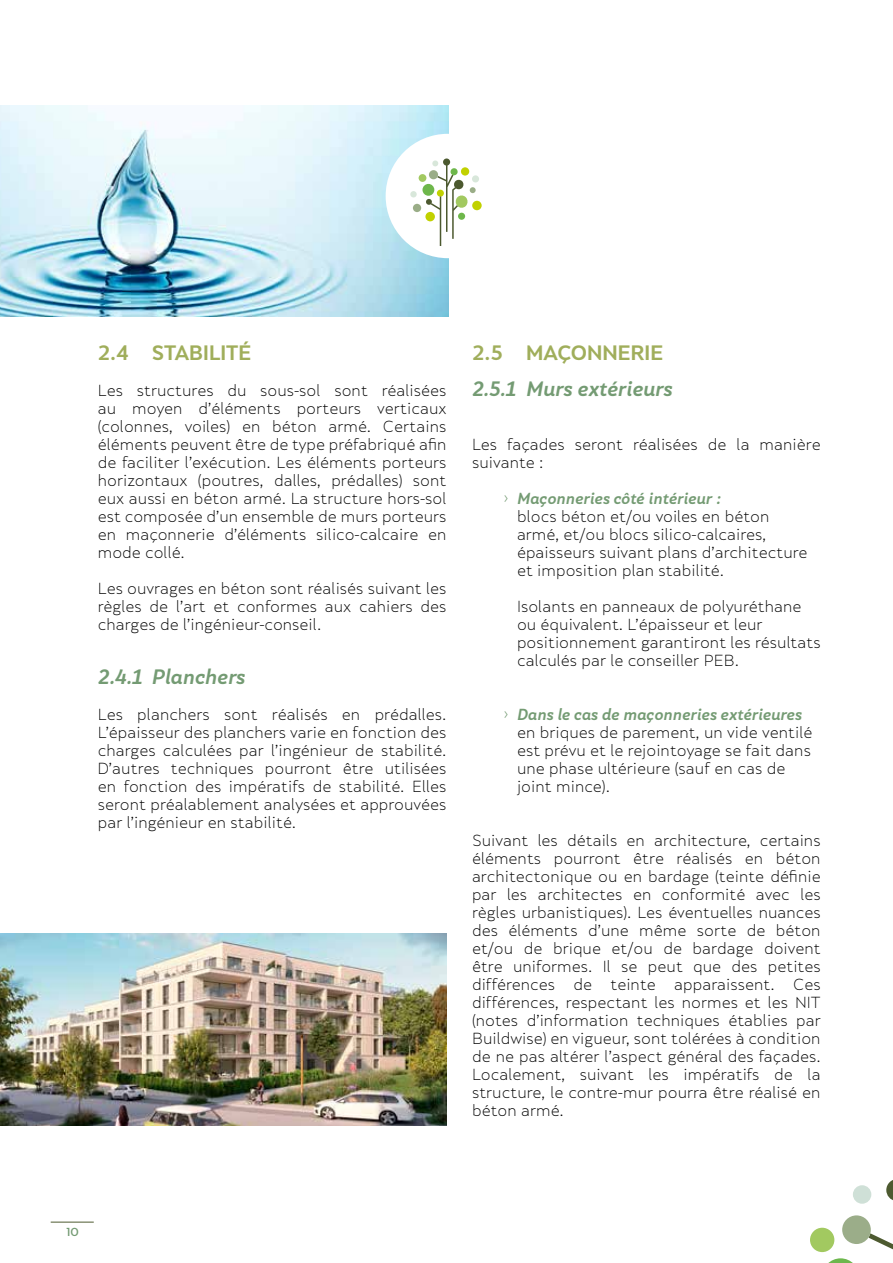
<style>
.page{position:relative;width:893px;height:1263px;background:#fff}
.page>*{position:absolute;margin:0;border:0;box-sizing:border-box;transform-origin:0 0}
.t1{font:italic 700 19.5px "Skola Sans";color:#749b73}
.t2{font:700 19.5px "Skola Sans";color:#a0ae5b}
.t3{font:300 15px/18px "Skola Sans";color:#000;text-align:justify}
.t4{font:700 12px "Neutraface 2 Display";color:#749b73;scale:1.05 1}
.s1{color:#749b73}
.s2{font-weight:700;font-style:italic;color:#749b73}
</style>
<div class="page">
<hr style="left:51px;top:1222px;width:43px;height:1px;background:#4d5a30">
<div style="left:810px;top:1228px;width:24px;height:24px;background:#a2c960;border-radius:50%"></div>
<svg style="left:822px;top:1180px;width:71px;height:83px"></svg>
<div style="left:853px;top:1185px;width:18px;height:19px;background:#cfe0d7;border-radius:50%"></div>
<img style="left:0;top:106px;width:449px;height:211px">
<div style="left:386px;top:134px;width:124px;height:124px;background:#fff;border-radius:50%"></div>
<svg style="left:422px;top:184px;width:12px;height:12px"></svg>
<div style="left:419px;top:174px;width:7px;height:8px;background:#a2c960;border-radius:50%"></div>
<div style="left:413px;top:204px;width:8px;height:8px;background:#9aad87;border-radius:50%"></div>
<div style="left:410px;top:191px;width:7px;height:6px;background:#d8e7da;border-radius:50%"></div>
<div style="left:472px;top:201px;width:10px;height:9px;background:#c1d100;border-radius:50%"></div>
<div style="left:472px;top:175px;width:7px;height:7px;background:#d8e7da;border-radius:50%"></div>
<svg style="left:426px;top:160px;width:50px;height:86px"></svg>
<img style="left:0;top:933px;width:446px;height:192px">
<h1 class="t2" style="left:98px;top:341px;width:155px">2.4 STABILITÉ</h1>
<p class="t3" style="left:98px;top:381px;width:350px">Les structures du sous-sol sont réalisées au moyen d’éléments porteurs verticaux (colonnes, voiles) en béton armé. Certains éléments peuvent être de type préfabriqué afin de faciliter l’exécution. Les éléments porteurs horizontaux (poutres, dalles, prédalles) sont eux aussi en béton armé. La structure hors-sol est composée d’un ensemble de murs porteurs en maçonnerie d’éléments silico-calcaire en mode collé.</p>
<p class="t3" style="left:98px;top:579px;width:350px">Les ouvrages en béton sont réalisés suivant les règles de l’art et conformes aux cahiers des charges de l’ingénieur-conseil.</p>
<h1 class="t1" style="left:98px;top:665px;width:149px">2.4.1 Planchers</h1>
<p class="t3" style="left:98px;top:705px;width:350px">Les planchers sont réalisés en prédalles.<br>L’épaisseur des planchers varie en fonction des charges calculées par l’ingénieur de stabilité.<br>D’autres techniques pourront être utilisées en fonction des impératifs de stabilité. Elles seront préalablement analysées et approuvées par l’ingénieur en stabilité.</p>
<h1 class="t2" style="left:472px;top:341px;width:193px">2.5 MAÇONNERIE</h1>
<h1 class="t1" style="left:472px;top:377px;width:202px">2.5.1 Murs extérieurs</h1>
<p class="t3" style="left:472px;top:435px;width:350px">Les façades seront réalisées de la manière suivante :</p>
<p class="t3" style="left:517px;top:489px;width:292px;text-align:left;text-indent:-14px"><span class="s1">›</span> <span class="s2">Maçonneries côté intérieur :<br></span>blocs béton et/ou voiles en béton armé, et/ou blocs silico-calcaires, épaisseurs suivant plans d’architecture et imposition plan stabilité.</p>
<p class="t3" style="left:517px;top:597px;width:305px;text-align:left">Isolants en panneaux de polyuréthane ou équivalent. L’épaisseur et leur positionnement garantiront les résultats calculés par le conseiller PEB.</p>
<p class="t3" style="left:517px;top:705px;width:297px;text-align:left;text-indent:-14px"><span class="s1">›</span> <span class="s2">Dans le cas de maçonneries extérieures </span>en briques de parement, un vide ventilé est prévu et le rejointoyage se fait dans une phase ultérieure (sauf en cas de joint mince).</p>
<p class="t3" style="left:472px;top:831px;width:350px">Suivant les détails en architecture, certains éléments pourront être réalisés en béton architectonique ou en bardage (teinte définie par les architectes en conformité avec les règles urbanistiques). Les éventuelles nuances des éléments d’une même sorte de béton et/ou de brique et/ou de bardage doivent être uniformes. Il se peut que des petites différences de teinte apparaissent. Ces différences, respectant les normes et les NIT (notes d’information techniques établies par Buildwise) en vigueur, sont tolérées à condition de ne pas altérer l’aspect général des façades.<br>Localement, suivant les impératifs de la structure, le contre-mur pourra être réalisé en béton armé.</p>
<p class="t4" style="left:67px;top:1225px;width:13px">10</p>
</div>
